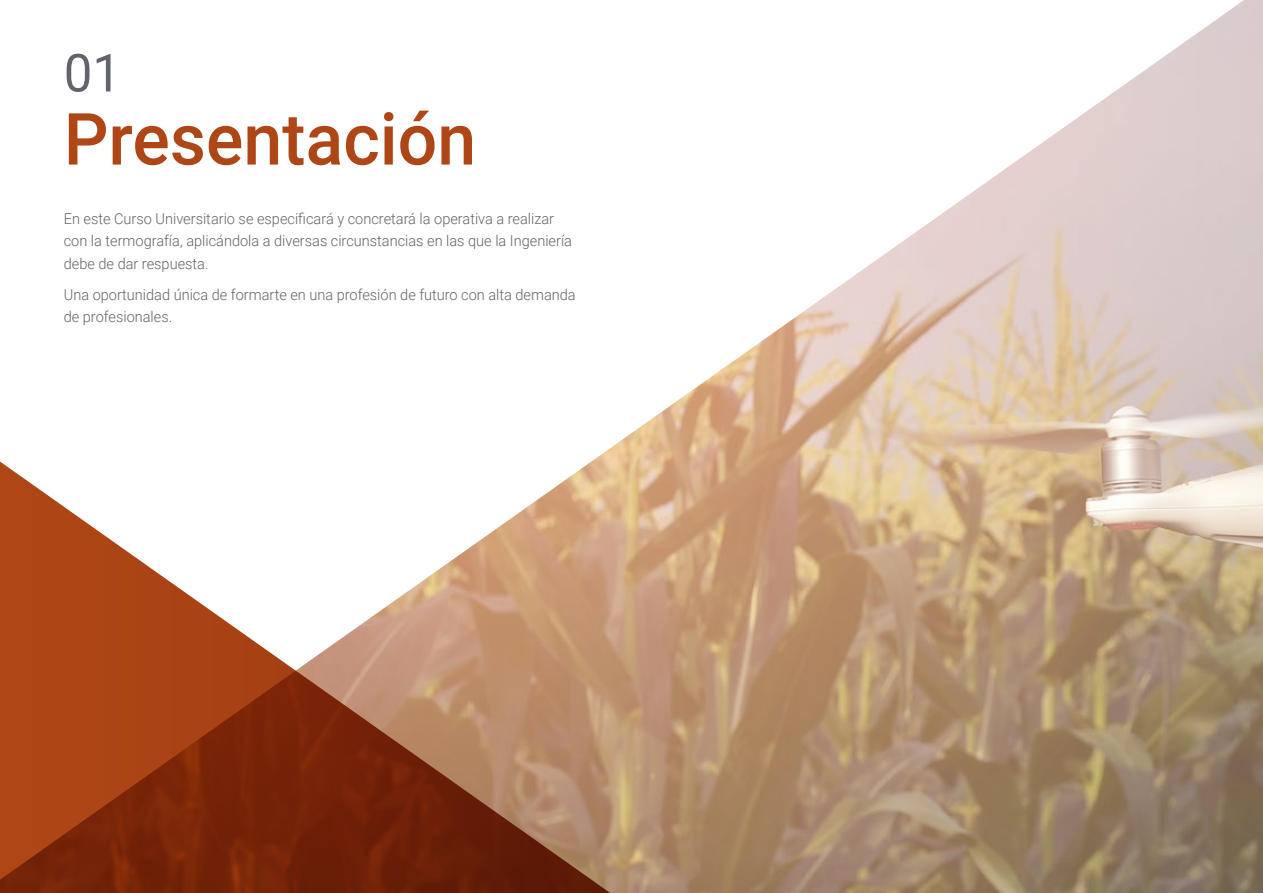
<style>
.page{position:relative;width:1263px;height:893px;background:#fff}
.page>*{position:absolute;margin:0;border:0;box-sizing:border-box;transform-origin:0 0}
.t1{font:500 72px "Roboto";color:#ae4615}
.t2{font:52.5px "Roboto";color:#61646a}
.t3{font:300 15px/22.5px "Roboto";color:#61646a}
</style>
<div class="page">
<img style="left:613px;top:0;width:650px;height:893px">
<svg style="left:0;top:446px;width:640px;height:447px"></svg>
<h2 class="t2" style="left:64px;top:36px;width:59px">01</h2>
<h1 class="t1" style="left:64px;top:89px;width:414px">Presentación</h1>
<p class="t3" style="left:64px;top:207px;width:510px">En este Curso Universitario se especificará y concretará la operativa a realizar con la termografía, aplicándola a diversas circunstancias en las que la Ingeniería debe de dar respuesta.</p>
<p class="t3" style="left:64px;top:283px;width:513px">Una oportunidad única de formarte en una profesión de futuro con alta demanda de profesionales.</p>
</div>
